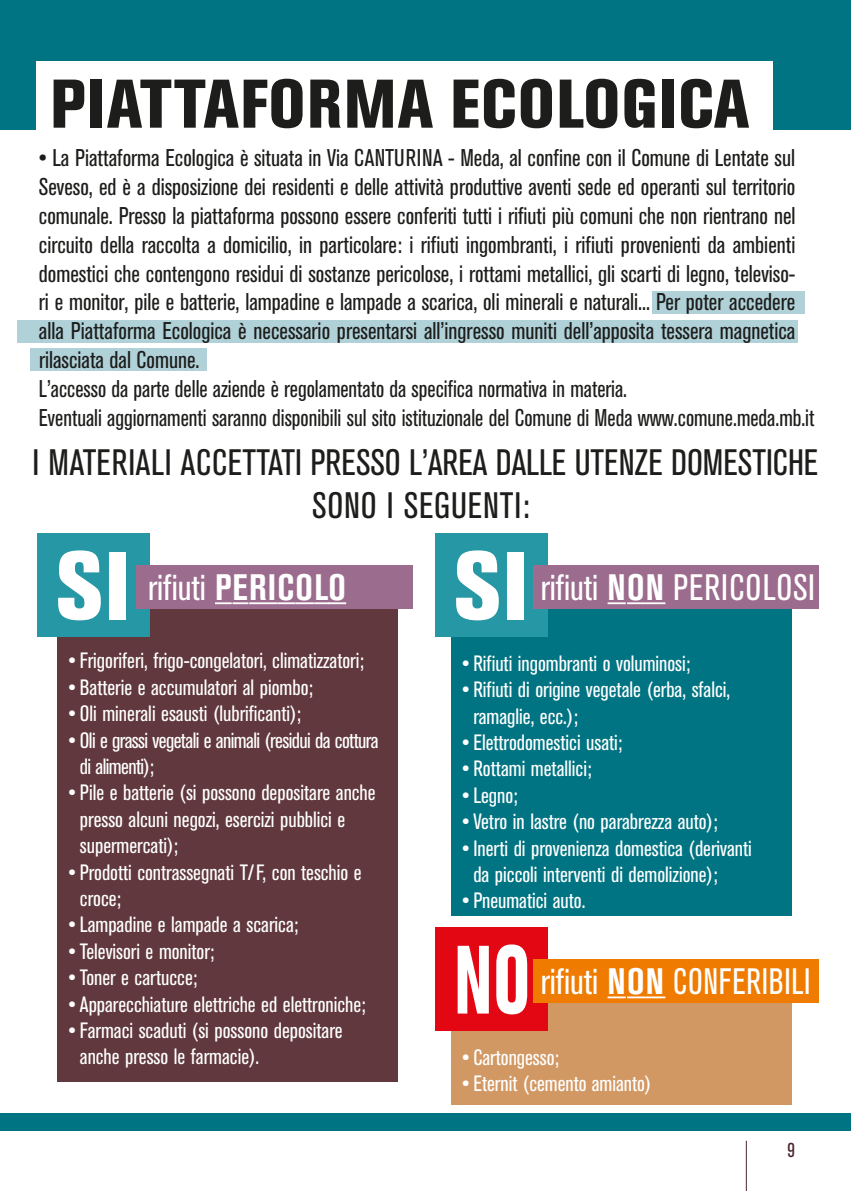
<style>
.page{position:relative;width:851px;height:1191px;background:#fff}
.page>*{position:absolute;margin:0;border:0;box-sizing:border-box;transform-origin:0 0}
.t1{font:800 condensed 96px "Akzidenz Grotesk BE";color:#fff}
.t2{font:800 condensed 96px "Akzidenz Grotesk BE";color:#fff;scale:.7 1}
.t3{font:800 condensed 68px "Akzidenz Grotesk BE";letter-spacing:.02em;color:#1d1d1b}
.t4{font:condensed 36.4px/43.8px "Akzidenz Grotesk BE";color:#1d1d1b;text-align:center}
.t5{font:condensed 36.4px "Akzidenz Grotesk BE";letter-spacing:.02em;color:#fff}
.t6{font:700 condensed 36.4px "Akzidenz Grotesk BE";letter-spacing:.035em;color:#fff}
.t7{font:condensed 24px/28.8px "Akzidenz Grotesk BE";color:#1d1d1b}
.t8{font:condensed 22px/26.4px "Akzidenz Grotesk BE";color:#fff}
.t9{font:condensed 22px/26.4px "Akzidenz Grotesk BE";letter-spacing:-.025em;color:#fff}
.t10{font:condensed 20px "Akzidenz Grotesk BE";color:#4b262d}
.s1{font-weight:400}
.s2{font-weight:700}
</style>
<div class="page">
<hr style="left:745px;top:1140px;width:1px;height:51px;background:#4b262d">
<div style="left:652px;top:291px;width:152px;height:23px;background:#b0d1d8"></div>
<div style="left:17px;top:320px;width:780px;height:23px;background:#b0d1d8"></div>
<div style="left:30px;top:348px;width:176px;height:23px;background:#b0d1d8"></div>
<div style="left:0;top:0;width:850px;height:129px;background:#007482"></div>
<div style="left:37px;top:62px;width:735px;height:82px;background:#fff"></div>
<div style="left:0;top:1113px;width:850px;height:18px;background:#007482"></div>
<div style="left:451px;top:580px;width:340px;height:335px;background:#007482"></div>
<div style="left:58px;top:580px;width:340px;height:501px;background:#61383d"></div>
<div style="left:37px;top:533px;width:112px;height:103px;background:#2697a5"></div>
<div style="left:136px;top:565px;width:277px;height:43px;background:#9b6c8d"></div>
<svg style="left:215px;top:602px;width:131px;height:2px"></svg>
<div style="left:435px;top:533px;width:112px;height:103px;background:#2697a5"></div>
<div style="left:532px;top:565px;width:286px;height:43px;background:#9b6c8d"></div>
<svg style="left:607px;top:602px;width:38px;height:2px"></svg>
<hr style="left:645px;top:602px;width:20px;height:2px;background:#fff">
<div style="left:451px;top:974px;width:340px;height:131px;background:#d29864"></div>
<div style="left:435px;top:927px;width:112px;height:103px;background:#e30613"></div>
<div style="left:532px;top:959px;width:286px;height:43px;background:#ef7b00"></div>
<svg style="left:607px;top:996px;width:38px;height:2px"></svg>
<hr style="left:645px;top:996px;width:20px;height:2px;background:#fff">
<h2 class="t3" style="left:50px;top:65px;width:700px">PIATTAFORMA ECOLOGICA</h2>
<p class="t7" style="left:39px;top:144px;width:777px">• La Piattaforma Ecologica è situata in Via CANTURINA - Meda, al confine con il Comune di Lentate sul Seveso, ed è a disposizione dei residenti e delle attività produttive aventi sede ed operanti sul territorio comunale. Presso la piattaforma possono essere conferiti tutti i rifiuti più comuni che non rientrano nel circuito della raccolta a domicilio, in particolare: i rifiuti ingombranti, i rifiuti provenienti da ambienti domestici che contengono residui di sostanze pericolose, i rottami metallici, gli scarti di legno, televiso-<br>ri e monitor, pile e batterie, lampadine e lampade a scarica, oli minerali e naturali... Per poter accedere alla Piattaforma Ecologica è necessario presentarsi all’ingresso muniti dell’apposita tessera magnetica rilasciata dal Comune.<br>L’accesso da parte delle aziende è regolamentato da specifica normativa in materia.<br>Eventuali aggiornamenti saranno disponibili sul sito istituzionale del Comune di Meda www.comune.meda.mb.it</p>
<h3 class="t4" style="left:33px;top:441px;width:787px">I MATERIALI ACCETTATI PRESSO L’AREA DALLE UTENZE DOMESTICHE<br>SONO I SEGUENTI:</h3>
<h1 class="t1" style="left:56px;top:530px;width:75px">SI</h1>
<h3 class="t6" style="left:148px;top:566px;width:199px"><span class="s1">rifiuti</span> PERICOLO</h3>
<p class="t8" style="left:69px;top:648px;width:297px">• Frigoriferi, frigo-congelatori, climatizzatori;</p>
<p class="t8" style="left:69px;top:674px;width:246px">• Batterie e accumulatori al piombo;</p>
<p class="t8" style="left:69px;top:701px;width:234px">• Oli minerali esausti (lubrificanti);</p>
<p class="t9" style="left:80px;top:727px;width:300px;text-indent:-11px">• Oli e grassi vegetali e animali (residui da cottura di alimenti);</p>
<p class="t8" style="left:80px;top:780px;width:297px;text-indent:-11px">• Pile e batterie (si possono depositare anche presso alcuni negozi, esercizi pubblici e supermercati);</p>
<p class="t8" style="left:80px;top:859px;width:283px;text-indent:-11px">• Prodotti contrassegnati T/F, con teschio e croce;</p>
<p class="t8" style="left:69px;top:912px;width:231px">• Lampadine e lampade a scarica;</p>
<p class="t8" style="left:69px;top:938px;width:147px">• Televisori e monitor;</p>
<p class="t8" style="left:69px;top:965px;width:130px">• Toner e cartucce;</p>
<p class="t8" style="left:69px;top:991px;width:298px">• Apparecchiature elettriche ed elettroniche;</p>
<p class="t8" style="left:80px;top:1017px;width:264px;text-indent:-11px">• Farmaci scaduti (si possono depositare anche presso le farmacie).</p>
<h1 class="t1" style="left:454px;top:530px;width:75px">SI</h1>
<h3 class="t5" style="left:540px;top:567px;width:276px">rifiuti <span class="s2">NON</span> PERICOLOSI</h3>
<p class="t8" style="left:462px;top:650px;width:230px">• Rifiuti ingombranti o voluminosi;</p>
<p class="t8" style="left:473px;top:677px;width:258px;text-indent:-11px">• Rifiuti di origine vegetale (erba, sfalci, ramaglie, ecc.);</p>
<p class="t8" style="left:462px;top:729px;width:162px">• Elettrodomestici usati;</p>
<p class="t8" style="left:462px;top:756px;width:131px">• Rottami metallici;</p>
<p class="t8" style="left:462px;top:782px;width:57px">• Legno;</p>
<p class="t8" style="left:462px;top:809px;width:257px">• Vetro in lastre (no parabrezza auto);</p>
<p class="t8" style="left:473px;top:835px;width:280px;text-indent:-11px">• Inerti di provenienza domestica (derivanti da piccoli interventi di demolizione);</p>
<p class="t8" style="left:462px;top:888px;width:125px">• Pneumatici auto.</p>
<h1 class="t2" style="left:454px;top:924px;width:110px">NO</h1>
<h3 class="t5" style="left:540px;top:961px;width:271px">rifiuti <span class="s2">NON</span> CONFERIBILI</h3>
<p class="t8" style="left:462px;top:1044px;width:99px">• Cartongesso;</p>
<p class="t8" style="left:462px;top:1071px;width:191px">• Eternit (cemento amianto)</p>
<p class="t10" style="left:787px;top:1139px;width:9px">9</p>
</div>
